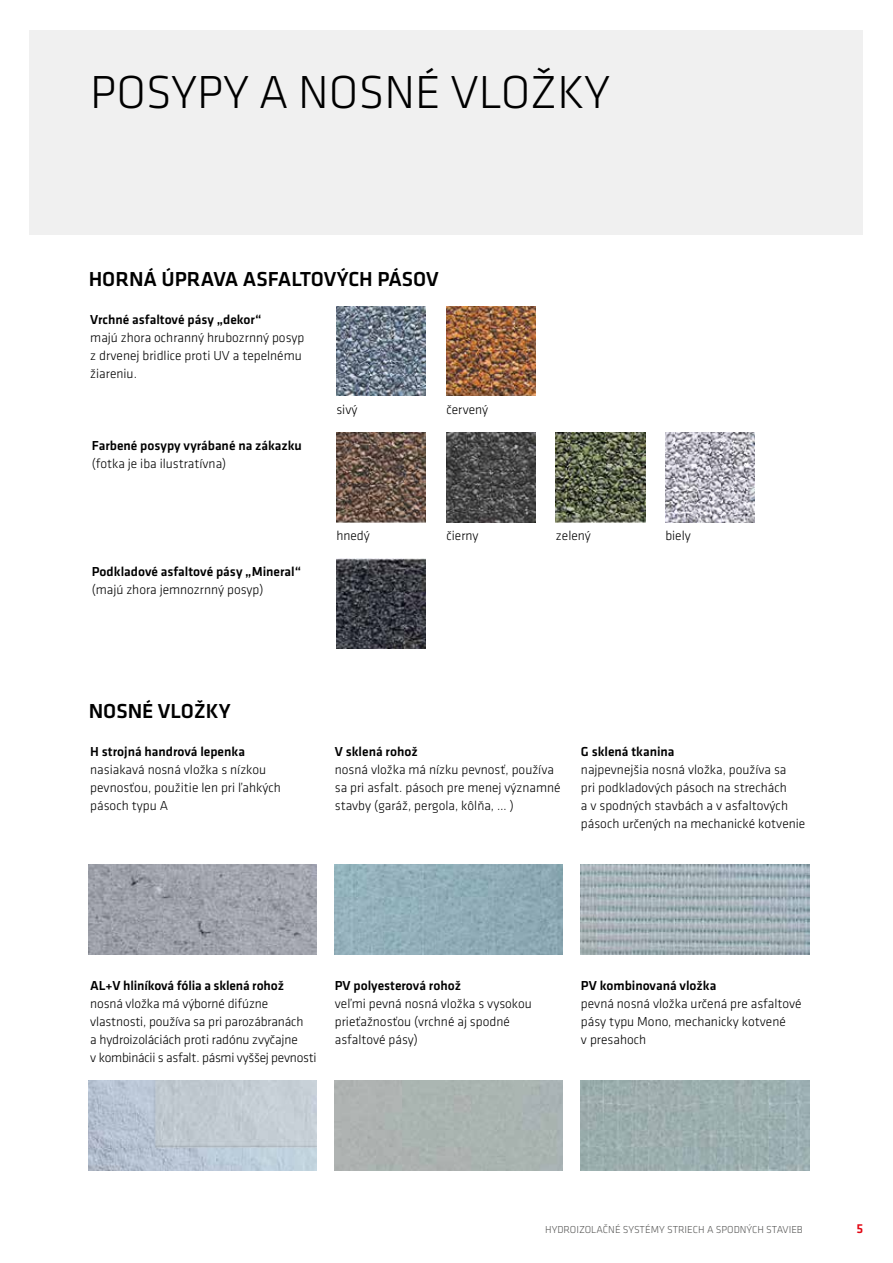
<style>
.page{position:relative;width:893px;height:1263px;background:#fff}
.page>*{position:absolute;margin:0;border:0;box-sizing:border-box;transform-origin:0 0}
.t1{font:300 48px "Klavika";color:#000}
.t2{font:500 21px "Klavika";color:#000}
.t3{font:300 13.5px/18px "Klavika";color:#000}
.t4{font:500 13.5px "Klavika";color:#000}
.t5{font:500 13.5px "Klavika";color:#e30613}
.t6{font:300 10.5px "Klavika";color:#575756}
</style>
<div class="page">
<div style="left:30px;top:30px;width:833px;height:204px;background:#ededed"></div>
<img style="left:336px;top:306px;width:90px;height:90px">
<img style="left:556px;top:433px;width:89px;height:89px">
<img style="left:336px;top:559px;width:90px;height:89px">
<img style="left:336px;top:433px;width:90px;height:89px">
<img style="left:446px;top:433px;width:90px;height:89px">
<img style="left:665px;top:433px;width:90px;height:89px">
<img style="left:89px;top:864px;width:228px;height:90px">
<img style="left:89px;top:1080px;width:228px;height:90px">
<img style="left:446px;top:306px;width:90px;height:90px">
<img style="left:335px;top:864px;width:228px;height:90px">
<img style="left:581px;top:864px;width:228px;height:90px">
<img style="left:581px;top:1080px;width:228px;height:90px">
<h1 class="t1" style="left:90px;top:66px;width:521px">POSYPY A NOSNÉ VLOŽKY</h1>
<h2 class="t2" style="left:89px;top:268px;width:352px">HORNÁ ÚPRAVA ASFALTOVÝCH PÁSOV</h2>
<p class="t4" style="left:90px;top:312px;width:173px">Vrchné asfaltové pásy „dekor“</p>
<p class="t3" style="left:90px;top:329px;width:216px">majú zhora ochranný hrubozrnný posyp z drvenej bridlice proti UV a tepelnému žiareniu.</p>
<p class="t4" style="left:92px;top:438px;width:212px">Farbené posypy vyrábané na zákazku</p>
<p class="t3" style="left:92px;top:455px;width:136px">(fotka je iba ilustratívna)</p>
<p class="t4" style="left:92px;top:564px;width:211px">Podkladové asfaltové pásy „Mineral“</p>
<p class="t3" style="left:92px;top:581px;width:173px">(majú zhora jemnozrnný posyp)</p>
<p class="t3" style="left:336px;top:401px;width:23px">sivý</p>
<p class="t3" style="left:446px;top:401px;width:43px">červený</p>
<p class="t3" style="left:336px;top:527px;width:35px">hnedý</p>
<p class="t3" style="left:446px;top:527px;width:34px">čierny</p>
<p class="t3" style="left:556px;top:527px;width:36px">zelený</p>
<p class="t3" style="left:665px;top:527px;width:27px">biely</p>
<h2 class="t2" style="left:89px;top:700px;width:143px">NOSNÉ VLOŽKY</h2>
<p class="t4" style="left:90px;top:744px;width:156px">H strojná handrová lepenka</p>
<p class="t3" style="left:90px;top:761px;width:192px">nasiakavá nosná vložka s nízkou pevnosťou, použitie len pri ľahkých pásoch typu A</p>
<p class="t4" style="left:335px;top:744px;width:84px">V sklená rohož</p>
<p class="t3" style="left:335px;top:761px;width:227px">nosná vložka má nízku pevnosť, používa sa pri asfalt. pásoch pre menej významné stavby (garáž, pergola, kôlňa, … )</p>
<p class="t4" style="left:581px;top:744px;width:95px">G sklená tkanina</p>
<p class="t3" style="left:581px;top:761px;width:226px">najpevnejšia nosná vložka, používa sa<br>pri podkladových pásoch na strechách<br>a v spodných stavbách a v asfaltových pásoch určených na mechanické kotvenie</p>
<p class="t4" style="left:90px;top:978px;width:195px">AL+V hliníková fólia a sklená rohož</p>
<p class="t3" style="left:90px;top:995px;width:228px">nosná vložka má výborné difúzne vlastnosti, používa sa pri parozábranách<br>a hydroizoláciách proti radónu zvyčajne<br>v kombinácii s asfalt. pásmi vyššej pevnosti</p>
<p class="t4" style="left:335px;top:978px;width:128px">PV polyesterová rohož</p>
<p class="t3" style="left:335px;top:995px;width:199px">veľmi pevná nosná vložka s vysokou prieťažnosťou (vrchné aj spodné asfaltové pásy)</p>
<p class="t4" style="left:581px;top:978px;width:137px">PV kombinovaná vložka</p>
<p class="t3" style="left:581px;top:995px;width:222px">pevná nosná vložka určená pre asfaltové pásy typu Mono, mechanicky kotvené<br>v presahoch</p>
<p class="t6" style="left:545px;top:1224px;width:259px">HYDROIZOLAČNÉ SYSTÉMY STRIECH A SPODNÝCH STAVIEB</p>
<p class="t5" style="left:856px;top:1221px;width:8px">5</p>
</div>
